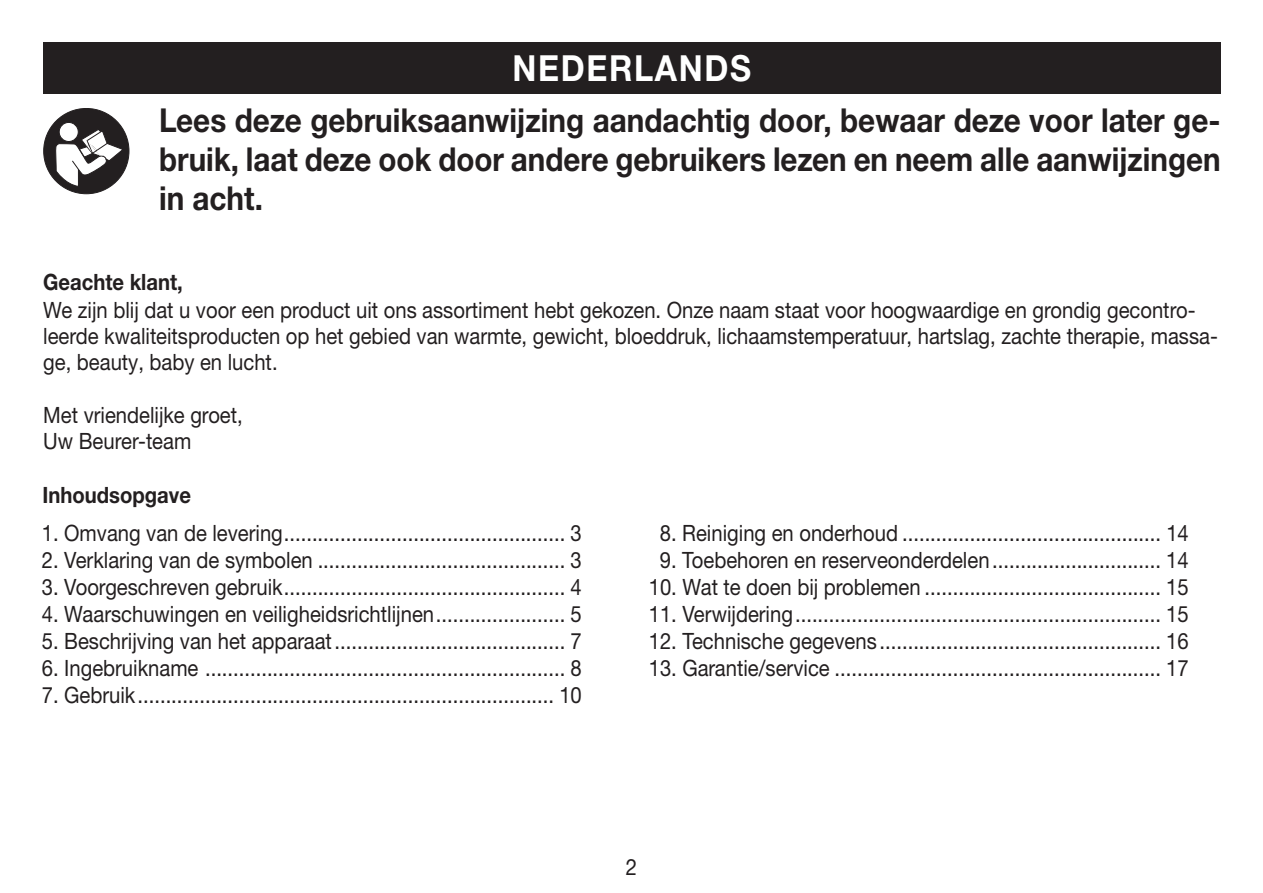
<style>
.page{position:relative;width:1263px;height:893px;background:#fff}
.page>*{position:absolute;margin:0;border:0;box-sizing:border-box;transform-origin:0 0}
.t1{font:700 36px "Helvetica Neue LTW1 G";letter-spacing:.05em;color:#fff;scale:.9 1}
.t2{font:700 33px/39px "Helvetica Neue LTW1 G";color:#231f20;text-align:justify;scale:.9 1}
.t3{font:22.5px/26.1px "Helvetica Neue LTW1 G";color:#231f20;scale:.9 1}
.t4{font:700 22.5px "Helvetica Neue LTW1 G";color:#231f20;scale:.9 1}
</style>
<div class="page">
<div style="left:43px;top:43px;width:1177px;height:51px;background:#231f20"></div>
<div style="left:44px;top:108px;width:85px;height:86px;background:#231f20;border-radius:50%"></div>
<svg style="left:59px;top:122px;width:19px;height:19px"></svg>
<div style="left:59px;top:122px;width:20px;height:20px;border:1px solid #231f20;border-radius:50%"></div>
<svg style="left:55px;top:128px;width:70px;height:59px"></svg>
<h1 class="t1" style="left:513px;top:46px;width:266px">NEDERLANDS</h1>
<h2 class="t2" style="left:159px;top:100px;width:1181px">Lees deze gebruiksaanwijzing aandachtig door, bewaar deze voor later ge&shy;bruik, laat deze ook door andere gebruikers lezen en neem alle aanwijzingen in acht.</h2>
<p class="t4" style="left:43px;top:268px;width:157px">Geachte klant,</p>
<p class="t3" style="left:43px;top:297px;width:1307px">We zijn blij dat u voor een product uit ons assortiment hebt gekozen. Onze naam staat voor hoogwaardige en grondig gecontro&shy;leerde kwaliteitsproducten op het gebied van warmte, gewicht, bloeddruk, lichaamstemperatuur, hartslag, zachte therapie, massa&shy;ge, beauty, baby en lucht.</p>
<p class="t3" style="left:43px;top:401px;width:223px">Met vriendelijke groet,<br>Uw Beurer-team</p>
<p class="t4" style="left:43px;top:481px;width:167px">Inhoudsopgave</p>
<p class="t3" style="left:42px;top:520px;width:602px">1. Omvang van de levering.................................................. 3</p>
<p class="t3" style="left:42px;top:547px;width:602px">2. Verklaring van de symbolen ............................................ 3</p>
<p class="t3" style="left:42px;top:574px;width:602px">3. Voorgeschreven gebruik.................................................. 4</p>
<p class="t3" style="left:42px;top:601px;width:602px">4. Waarschuwingen en veiligheidsrichtlijnen....................... 5</p>
<p class="t3" style="left:42px;top:628px;width:602px">5. Beschrijving van het apparaat ......................................... 7</p>
<p class="t3" style="left:42px;top:655px;width:602px">6. Ingebruikname ................................................................ 8</p>
<p class="t3" style="left:42px;top:682px;width:602px">7. Gebruik .......................................................................... 10</p>
<p class="t3" style="left:660px;top:520px;width:589px">8. Reiniging en onderhoud .............................................. 14</p>
<p class="t3" style="left:660px;top:547px;width:589px">9. Toebehoren en reserveonderdelen .............................. 14</p>
<p class="t3" style="left:649px;top:574px;width:601px">10. Wat te doen bij problemen .......................................... 15</p>
<p class="t3" style="left:649px;top:601px;width:602px">11. Verwijdering ................................................................. 15</p>
<p class="t3" style="left:649px;top:628px;width:602px">12. Technische gegevens .................................................. 16</p>
<p class="t3" style="left:649px;top:655px;width:602px">13. Garantie/service .......................................................... 17</p>
<p class="t3" style="left:626px;top:854px;width:14px">2</p>
</div>
